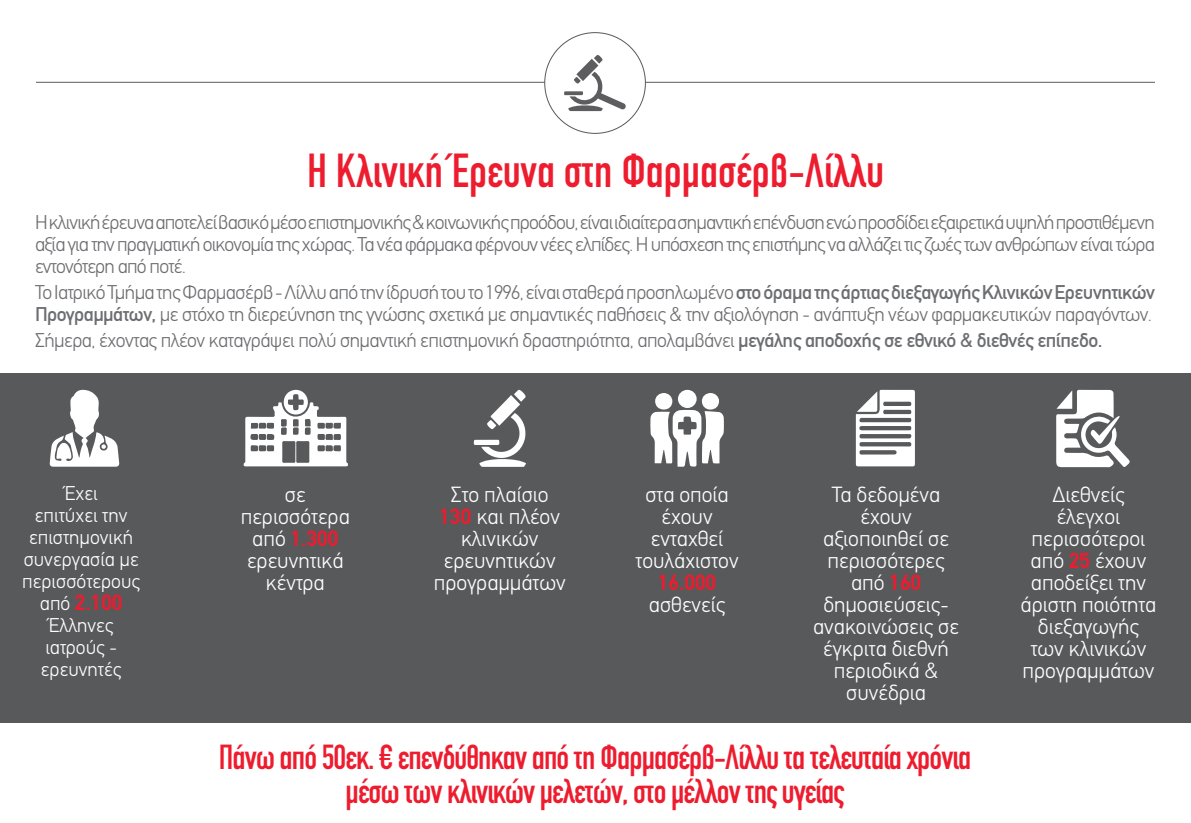
<style>
.page{position:relative;width:1191px;height:823px;background:#fff}
.page>*{position:absolute;margin:0;border:0;box-sizing:border-box;transform-origin:0 0}
.t1{font:500 48px "PF Din Text Compressed";color:#ed1c2e}
.t2{font:500 35px/34px "PF Din Text Compressed";letter-spacing:-.025em;color:#ed1c2e;text-align:center}
.t3{font:300 22px/22px "PF Din Text";color:#fff;text-align:center}
.t4{font:700 22px "PF Din Text";color:#ed1c2e}
.t5{font:300 20px/22px "PF Din Text";letter-spacing:-.025em;color:#6d6e71;text-align:justify}
.t6{font:300 20px/22px "PF Din Text";color:#fff;text-align:center}
.s1{font-weight:500}
.s2{font-weight:300;font-size:20px;color:#fff}
.s3{font-weight:700;color:#ed1c2e}
</style>
<div class="page">
<div style="left:0;top:373px;width:1191px;height:349px;background:#58595b"></div>
<hr style="left:36px;top:82px;width:1119px;height:1px;background:#58595b">
<div style="left:545px;top:33px;width:100px;height:100px;background:#fff;border-radius:50%"></div>
<svg style="left:564px;top:55px;width:62px;height:56px"></svg>
<svg style="left:50px;top:389px;width:69px;height:77px"></svg>
<svg style="left:244px;top:389px;width:104px;height:77px"></svg>
<svg style="left:474px;top:389px;width:52px;height:77px"></svg>
<svg style="left:650px;top:409px;width:74px;height:57px"></svg>
<div style="left:678px;top:389px;width:18px;height:19px;background:#fff;border-radius:50%"></div>
<div style="left:655px;top:392px;width:17px;height:17px;background:#fff;border-radius:50%"></div>
<div style="left:702px;top:393px;width:17px;height:16px;background:#fff;border-radius:50%"></div>
<svg style="left:856px;top:389px;width:59px;height:77px"></svg>
<svg style="left:1056px;top:389px;width:74px;height:79px"></svg>
<h1 class="t1" style="left:307px;top:143px;width:578px">Η Κλινική Έρευνα στη Φαρμασέρβ-Λίλλυ</h1>
<p class="t5" style="left:35px;top:211px;width:1121px">Η κλινική έρευνα αποτελεί βασικό μέσο επιστημονικής &amp; κοινωνικής προόδου, είναι ιδιαίτερα σημαντική επένδυση ενώ προσδίδει εξαιρετικά υψηλή προστιθέμενη αξία για την πραγματική οικονομία της χώρας. Τα νέα φάρμακα φέρνουν νέες ελπίδες. H υπόσχεση της επιστήμης να αλλάζει τις ζωές των ανθρώπων είναι τώρα εντονότερη από ποτέ.</p>
<p class="t5" style="left:35px;top:281px;width:1121px">To Ιατρικό Τμήμα της Φαρμασέρβ - Λίλλυ από την ίδρυσή του το 1996, είναι σταθερά προσηλωμένο <span class="s1">στο όραμα της άρτιας διεξαγωγής Κλινικών Ερευνητικών<br>Προγραμμάτων,</span> με στόχο τη διερεύνηση της γνώσης σχετικά με σημαντικές παθήσεις &amp; την αξιολόγηση - ανάπτυξη νέων φαρμακευτικών παραγόντων.</p>
<p class="t5" style="left:35px;top:329px;width:1069px">Σήμερα, έχοντας πλέον καταγράψει πολύ σημαντική επιστημονική δραστηριότητα, απολαμβάνει <span class="s1">μεγάλης αποδοχής σε εθνικό &amp; διεθνές επίπεδο.</span></p>
<p class="t6" style="left:22px;top:482px;width:119px">Έχει<br>επιτύχει την επιστημονική συνεργασία με περισσότερους</p>
<p class="t4" style="left:40px;top:589px;width:84px"><span class="s2">από</span> 2.100</p>
<p class="t6" style="left:41px;top:614px;width:82px">Έλληνες ιατρούς - ερευνητές</p>
<p class="t3" style="left:241px;top:483px;width:111px">σε περισσότερα από <span class="s3">1.300 </span>ερευνητικά κέντρα</p>
<p class="t3" style="left:434px;top:483px;width:133px">Στο πλαίσιο<br><span class="s3">130</span> και πλέον κλινικών ερευνητικών προγραμμάτων</p>
<p class="t3" style="left:635px;top:483px;width:104px">στα οποία έχουν ενταχθεί τουλάχιστον</p>
<p class="t4" style="left:658px;top:569px;width:60px">16.000</p>
<p class="t3" style="left:649px;top:593px;width:78px">ασθενείς</p>
<p class="t3" style="left:813px;top:483px;width:147px">Τα δεδομένα έχουν αξιοποιηθεί σε περισσότερες από <span class="s3">160 </span>δημοσιεύσεις&shy;ανακοινώσεις σε έγκριτα διεθνή περιοδικά &amp; συνέδρια</p>
<p class="t3" style="left:1020px;top:483px;width:137px">Διεθνείς έλεγχοι περισσότεροι από <span class="s3">25</span> έχουν αποδείξει την άριστη ποιότητα διεξαγωγής των κλινικών προγραμμάτων</p>
<h2 class="t2" style="left:219px;top:739px;width:754px">Πάνω από 50εκ. € επενδύθηκαν από τη Φαρμασέρβ-Λίλλυ τα τελευταία χρόνια μέσω των κλινικών μελετών, στο μέλλον της υγείας</h2>
</div>
